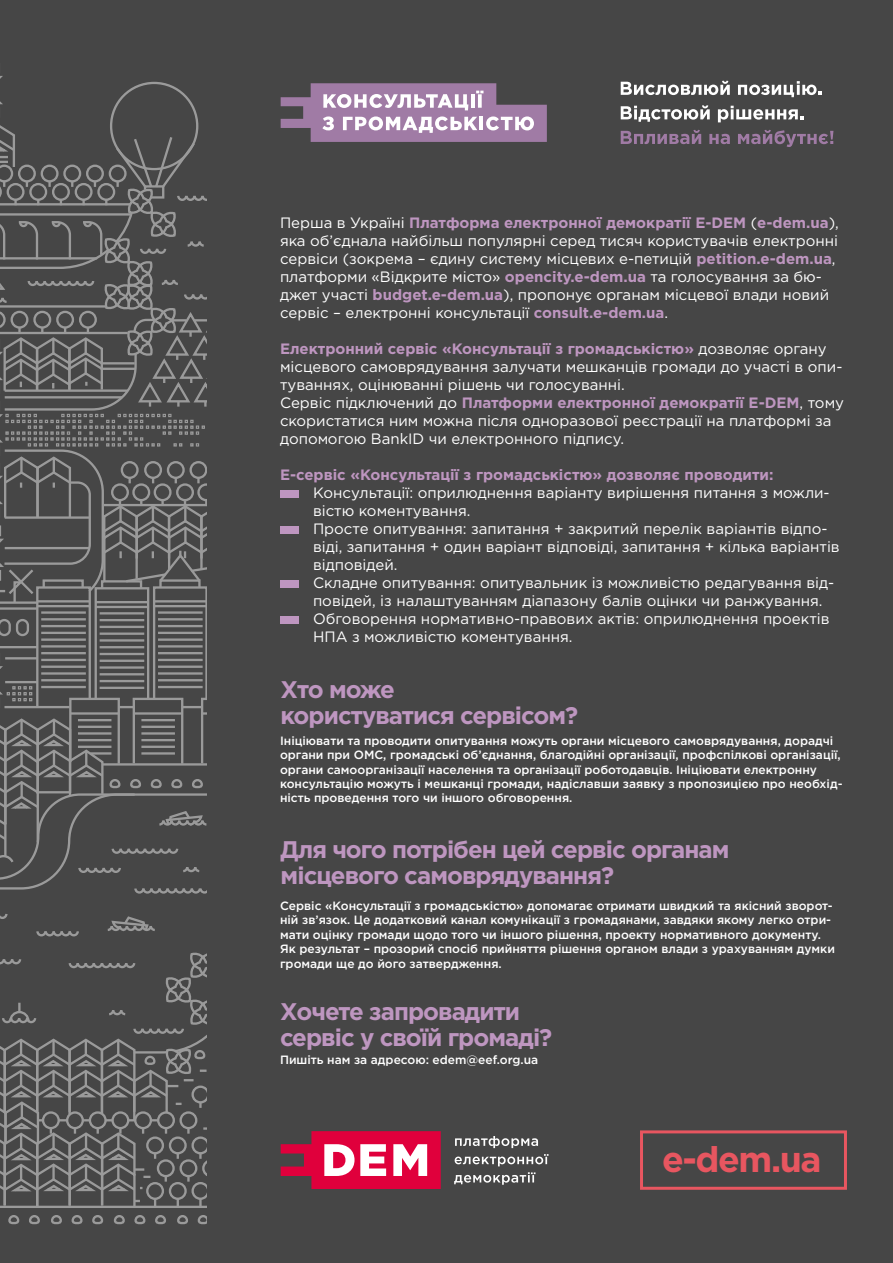
<style>
.page{position:relative;width:893px;height:1263px;background:#464646}
.page>*{position:absolute;margin:0;border:0;box-sizing:border-box;transform-origin:0 0}
.t1{font:700 35.55px "Gotham Pro";color:#e85660}
.t2{font:700 24px/25.8px "Gotham Pro";letter-spacing:-.04em;color:#be96c0}
.t3{font:15px/18px "Gotham Pro";color:#fff}
.t4{font:700 15px "Gotham Pro";color:#be96c0}
.t5{font:500 12px/14.4px "Gotham Pro";color:#fff}
.s1{font-weight:700;color:#be96c0}
</style>
<div class="page">
<div style="left:280px;top:490px;width:18px;height:8px;background:#be96c0"></div>
<div style="left:280px;top:526px;width:18px;height:8px;background:#be96c0"></div>
<div style="left:280px;top:580px;width:18px;height:8px;background:#be96c0"></div>
<div style="left:280px;top:616px;width:18px;height:8px;background:#be96c0"></div>
<svg style="left:621px;top:81px;width:109px;height:14px"></svg>
<svg style="left:738px;top:81px;width:84px;height:16px"></svg>
<svg style="left:621px;top:105px;width:89px;height:17px"></svg>
<svg style="left:718px;top:106px;width:85px;height:16px"></svg>
<svg style="left:621px;top:130px;width:80px;height:14px"></svg>
<svg style="left:709px;top:134px;width:21px;height:10px"></svg>
<svg style="left:738px;top:130px;width:95px;height:17px"></svg>
<svg style="left:281px;top:83px;width:266px;height:59px;background:#a289a6"></svg>
<svg style="left:455px;top:1136px;width:83px;height:12px"></svg>
<svg style="left:455px;top:1154px;width:94px;height:12px"></svg>
<svg style="left:454px;top:1172px;width:81px;height:13px"></svg>
<svg style="left:281px;top:1131px;width:160px;height:58px;background:#d34169"></svg>
<div style="left:640px;top:1130px;width:207px;height:60px;border:3px solid #e85660"></div>
<svg style="left:0;top:914px;width:8px;height:5px"></svg>
<svg style="left:36px;top:931px;width:43px;height:6px"></svg>
<svg style="left:0;top:952px;width:207px;height:273px"></svg>
<svg style="left:0;top:76px;width:207px;height:818px"></svg>
<svg style="left:107px;top:916px;width:48px;height:15px"></svg>
<p class="t3" style="left:280px;top:213px;width:560px">Перша в Україні <span class="s1">Платформа електронної демократії E-DEM</span> (<span class="s1">e-dem.ua</span>), яка об’єднала найбільш популярні серед тисяч користувачів електронні сервіси (зокрема – єдину систему місцевих е-петицій <span class="s1">petition.e-dem.ua</span>, платформи «Відкрите місто» <span class="s1">opencity.e-dem.ua</span> та голосування за бю&shy;джет участі <span class="s1">budget.e-dem.ua</span>), пропонує органам місцевої влади новий сервіс – електронні консультації <span class="s1">consult.e-dem.ua</span>.</p>
<p class="t3" style="left:280px;top:339px;width:564px"><span class="s1">Електронний сервіс «Консультації з громадськістю»</span> дозволяє органу місцевого самоврядування залучати мешканців громади до участі в опи&shy;туваннях, оцінюванні рішень чи голосуванні.</p>
<p class="t3" style="left:280px;top:393px;width:566px">Сервіс підключений до <span class="s1">Платформи електронної демократії E-DEM</span>, тому скористатися ним можна після одноразової реєстрації на платформі за допомогою BankID чи електронного підпису.</p>
<p class="t4" style="left:280px;top:466px;width:495px">Е-сервіс «Консультації з громадськістю» дозволяє проводити:</p>
<p class="t3" style="left:313px;top:483px;width:518px">Консультації: оприлюднення варіанту вирішення питання з можли&shy;вістю коментування.</p>
<p class="t3" style="left:313px;top:519px;width:528px">Просте опитування: запитання + закритий перелік варіантів відпо&shy;віді, запитання + один варіант відповіді, запитання + кілька варіантів відповідей.</p>
<p class="t3" style="left:313px;top:573px;width:523px">Складне опитування: опитувальник із можливістю редагування від&shy;повідей, із налаштуванням діапазону балів оцінки чи ранжування.</p>
<p class="t3" style="left:313px;top:609px;width:518px">Обговорення нормативно-правових актів: оприлюднення проектів<br>НПА з можливістю коментування.</p>
<p class="t2" style="left:281px;top:676px;width:299px">Хто може<br>користуватися сервісом?</p>
<p class="t5" style="left:280px;top:733px;width:564px">Ініціювати та проводити опитування можуть органи місцевого самоврядування, дорадчі органи при ОМС, громадські об’єднання, благодійні організації, профспілкові організації, органи самоорганізації населення та організації роботодавців. Ініціювати електронну консультацію можуть і мешканці громади, надіславши заявку з пропозицією про необхід&shy;ність проведення того чи іншого обговорення.</p>
<p class="t2" style="left:281px;top:836px;width:450px">Для чого потрібен цей сервіс органам місцевого самоврядування?</p>
<p class="t5" style="left:280px;top:898px;width:556px">Сервіс «Консультації з громадськістю» допомагає отримати швидкий та якісний зворот&shy;ній зв’язок. Це додатковий канал комунікації з громадянами, завдяки якому легко отри&shy;мати оцінку громади щодо того чи іншого рішення, проекту нормативного документу.<br>Як результат – прозорий спосіб прийняття рішення органом влади з урахуванням думки громади ще до його затвердження.</p>
<p class="t2" style="left:280px;top:998px;width:274px">Хочете запровадити сервіс у своїй громаді?</p>
<p class="t5" style="left:280px;top:1053px;width:260px">Пишіть нам за адресою: edem@eef.org.ua</p>
<p class="t1" style="left:662px;top:1138px;width:161px">e-dem.ua</p>
</div>
